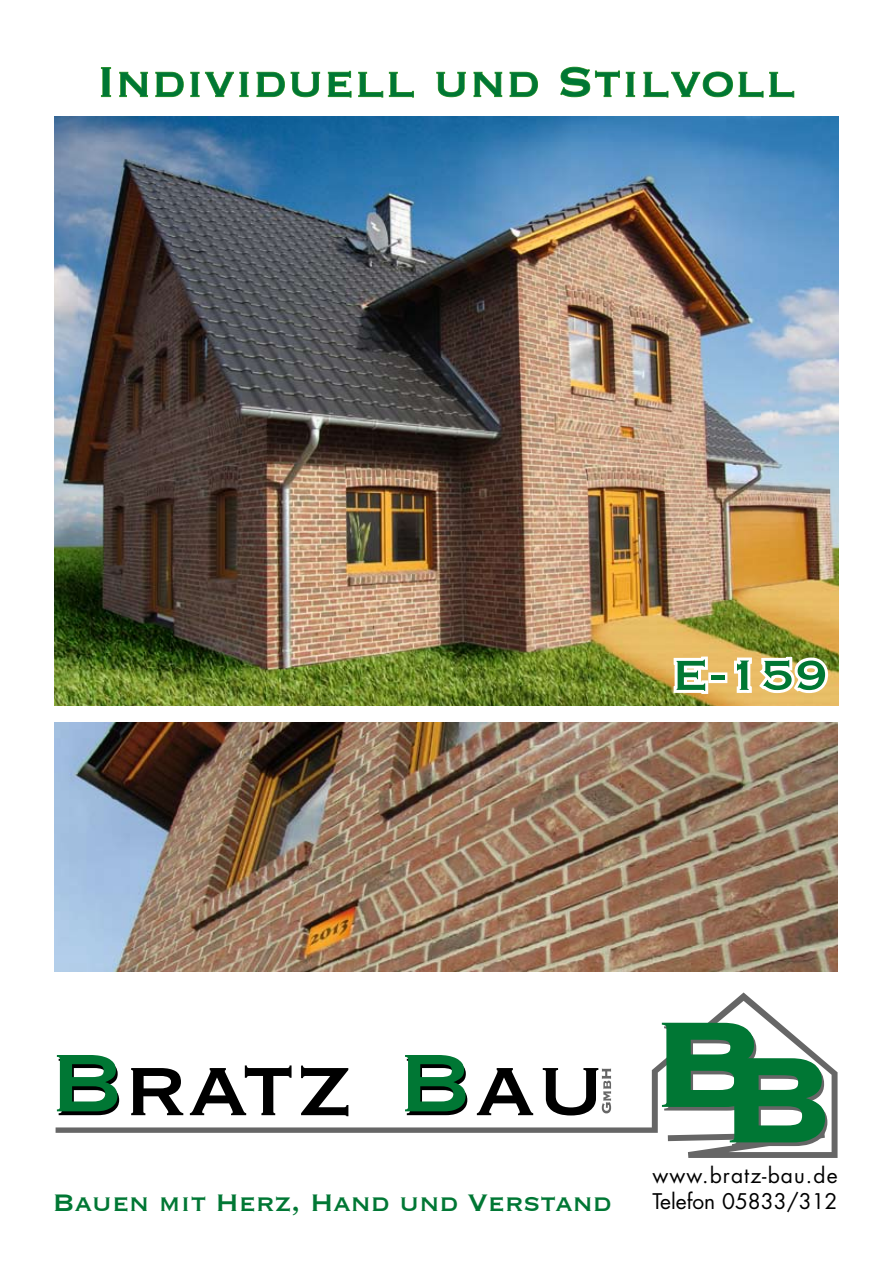
<style>
.page{position:relative;width:893px;height:1263px;background:#fff}
.page>*{position:absolute;margin:0;border:0;box-sizing:border-box;transform-origin:0 0}
.t1{font:107.1px "Copperplate";color:#000}
.t2{font:55.2px "Copperplate";color:#007734}
.t3{font:31.05px "Copperplate";letter-spacing:-.01em;color:#007734}
.t4{font:21px "Futura";letter-spacing:.05em;color:#000}
.t5{font:21px "Futura";color:#000}
</style>
<div class="page">
<svg style="left:56px;top:992px;width:781px;height:166px"></svg>
<svg style="left:662px;top:1023px;width:165px;height:123px"></svg>
<svg style="left:602px;top:1068px;width:9px;height:45px"></svg>
<img style="left:54px;top:116px;width:785px;height:590px">
<img style="left:54px;top:723px;width:784px;height:249px">
<svg style="left:101px;top:67px;width:10px;height:30px"></svg>
<svg style="left:119px;top:72px;width:29px;height:25px"></svg>
<svg style="left:155px;top:72px;width:29px;height:25px"></svg>
<svg style="left:190px;top:72px;width:59px;height:25px"></svg>
<svg style="left:256px;top:72px;width:64px;height:25px"></svg>
<svg style="left:328px;top:71px;width:24px;height:27px"></svg>
<svg style="left:358px;top:72px;width:25px;height:26px"></svg>
<svg style="left:389px;top:72px;width:25px;height:26px"></svg>
<svg style="left:436px;top:72px;width:30px;height:25px"></svg>
<svg style="left:473px;top:72px;width:29px;height:25px"></svg>
<svg style="left:509px;top:72px;width:29px;height:25px"></svg>
<svg style="left:560px;top:67px;width:60px;height:30px"></svg>
<svg style="left:626px;top:72px;width:9px;height:25px"></svg>
<svg style="left:643px;top:71px;width:151px;height:27px"></svg>
<svg style="left:669px;top:652px;width:43px;height:45px"></svg>
<div style="left:708px;top:672px;width:19px;height:11px;border:6px solid #fff"></div>
<svg style="left:730px;top:653px;width:102px;height:44px"></svg>
<h2 class="t2" style="left:97px;top:46px;width:701px">Individuell und Stilvoll</h2>
<h2 class="t2" style="left:672px;top:639px;width:158px">E-159</h2>
<h1 class="t1" style="left:50px;top:1017px;width:558px">Bratz Bau</h1>
<p class="t4" style="left:652px;top:1161px;width:187px">www.bratz-bau.de</p>
<p class="t3" style="left:53px;top:1182px;width:561px">Bauen mit Herz, Hand und Verstand</p>
<p class="t5" style="left:652px;top:1186px;width:187px">Telefon 05833/312</p>
</div>
